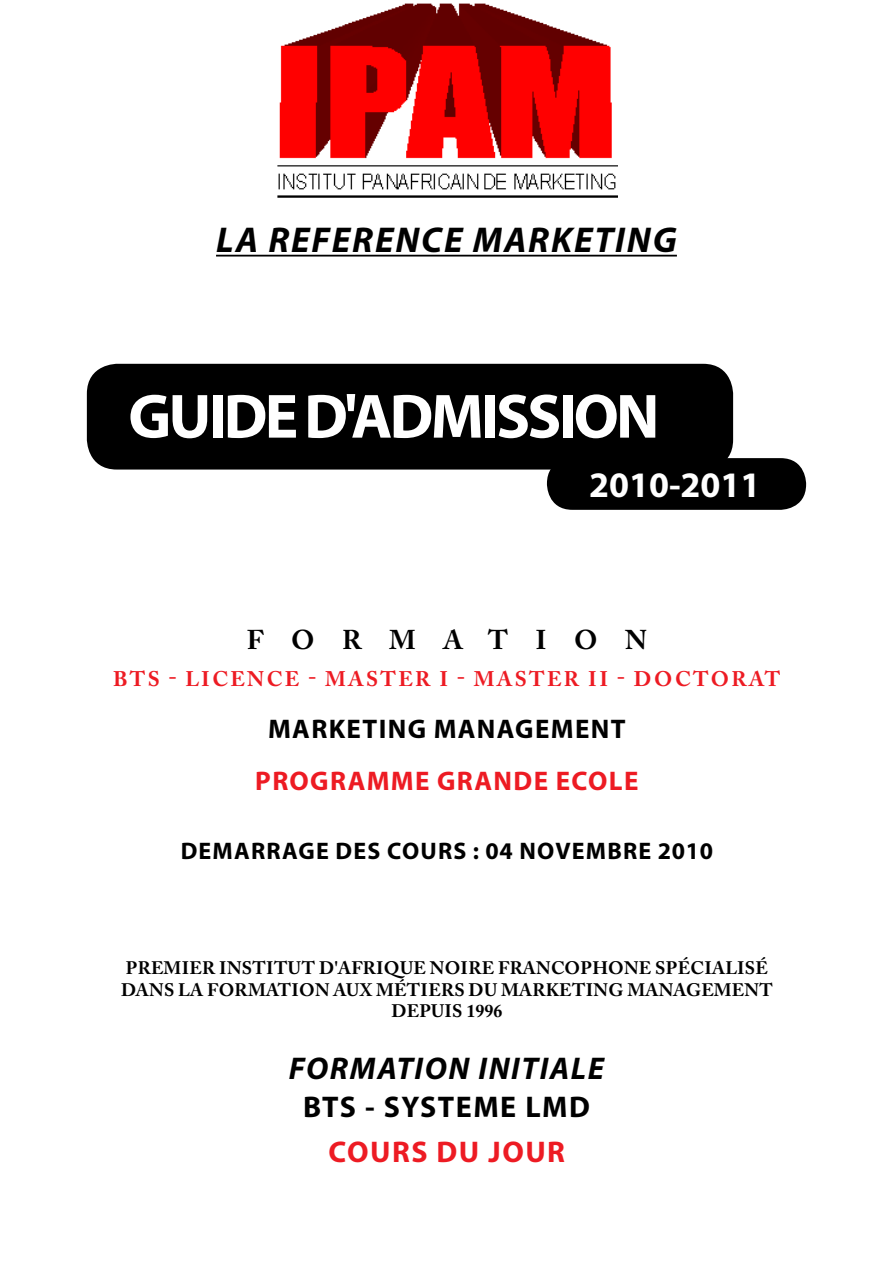
<style>
.page{position:relative;width:893px;height:1263px;background:#fff}
.page>*{position:absolute;margin:0;border:0;box-sizing:border-box;transform-origin:0 0}
.t1{font:700 63px "Myriad Pro";letter-spacing:-.045em;color:#fff}
.t2{font:italic 700 36px "Myriad Pro";letter-spacing:.05em;color:#000}
.t3{font:700 36px "Myriad Pro";color:#fff}
.t4{font:italic 700 31.5px "Myriad Pro";letter-spacing:.05em;color:#000}
.t5{font:700 30px "Myriad Pro";color:#000}
.t6{font:700 30px "Myriad Pro";color:#ed1b23}
.t7{font:700 27px "Myriad Pro";letter-spacing:.05em;color:#ed1b23}
.t8{font:700 27px "Myriad Pro";letter-spacing:.05em;color:#000}
.t9{font:700 27px "Adobe Caslon Pro";letter-spacing:1.015em;color:#000}
.t10{font:700 24px "Myriad Pro";letter-spacing:.05em;color:#000}
.t11{font:700 21px "Adobe Caslon Pro";letter-spacing:.115em;color:#ed1b23}
.t12{font:700 18px/21.6px "Adobe Caslon Pro";letter-spacing:.015em;color:#000;text-align:center}
</style>
<div class="page">
<img style="left:277px;top:3px;width:340px;height:195px">
<hr style="left:216px;top:255px;width:461px;height:1px;background:#000">
<div style="left:87px;top:364px;width:646px;height:106px;background:#000;border-radius:30px"></div>
<div style="left:547px;top:458px;width:259px;height:52px;background:#000;border-radius:26px"></div>
<h2 class="t2" style="left:216px;top:216px;width:462px">LA REFERENCE MARKETING</h2>
<h1 class="t1" style="left:128px;top:375px;width:533px">GUIDE D'ADMISSION</h1>
<h2 class="t3" style="left:589px;top:461px;width:173px">2010-2011</h2>
<h3 class="t9" style="left:247px;top:624px;width:401px">FORMATION</h3>
<p class="t11" style="left:113px;top:667px;width:599px">BTS - LICENCE - MASTER I - MASTER II - DOCTORAT</p>
<h3 class="t8" style="left:268px;top:711px;width:359px">MARKETING MANAGEMENT</h3>
<h3 class="t7" style="left:255px;top:763px;width:96px">PROGRAMME</h3>
<h3 class="t7" style="left:437px;top:763px;width:39px">GRANDE</h3>
<h3 class="t7" style="left:556px;top:763px;width:81px">ECOLE</h3>
<h3 class="t10" style="left:181px;top:835px;width:534px">DEMARRAGE DES COURS : 04 NOVEMBRE 2010</h3>
<p class="t12" style="left:121px;top:957px;width:653px">PREMIER INSTITUT D'AFRIQUE NOIRE FRANCOPHONE SPÉCIALISÉ<br>DANS LA FORMATION AUX MÉTIERS DU MARKETING MANAGEMENT<br>DEPUI S 1996</p>
<h3 class="t4" style="left:289px;top:1047px;width:317px">FORMATION INITIALE</h3>
<h3 class="t5" style="left:303px;top:1087px;width:18px">BTS</h3>
<h3 class="t5" style="left:365px;top:1087px;width:75px">- SYSTEME</h3>
<h3 class="t5" style="left:525px;top:1087px;width:41px">LMD</h3>
<h3 class="t6" style="left:329px;top:1132px;width:40px">COURS</h3>
<h3 class="t6" style="left:437px;top:1132px;width:88px">DU JOUR</h3>
</div>
